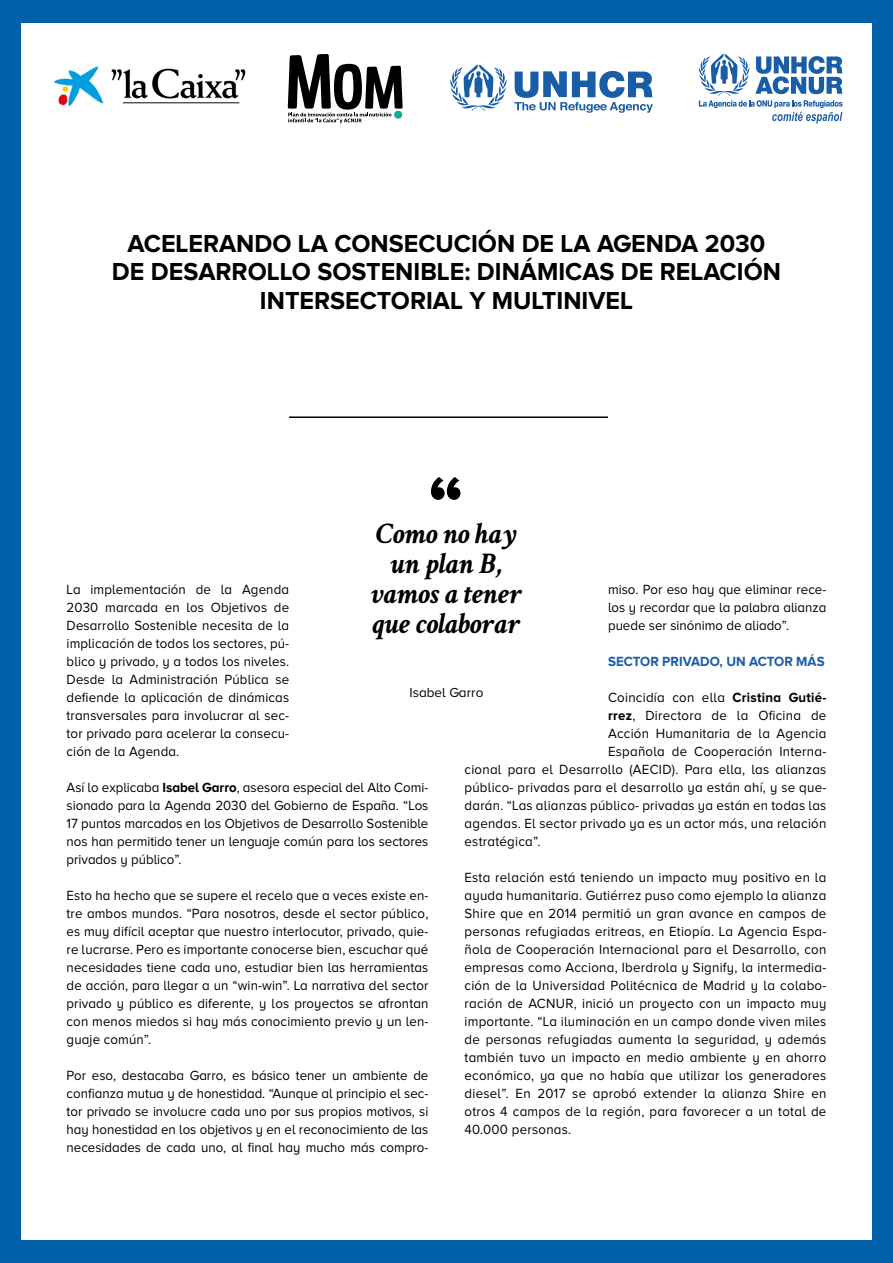
<style>
.page{position:relative;width:893px;height:1263px;background:#0060a8}
.page>*{position:absolute;margin:0;border:0;box-sizing:border-box;transform-origin:0 0}
.t1{font:72px "Proxima Nova A Extrabld";color:#000}
.t2{font:italic 700 30px/30px "Crimson Text";color:#000;text-align:center}
.t3{font:700 25.5px/28.5px "Proxima Nova A";color:#000;text-align:center}
.t4{font:13.8px/18px "Proxima Nova A";letter-spacing:.02em;color:#000;text-align:justify;scale:.96 1}
.t5{font:700 13.8px "Proxima Nova A";color:#195da9;scale:.96 1}
.t6{font:13.5px "Proxima Nova A";color:#000}
.s1{font-weight:700}
</style>
<div class="page">
<div style="left:21px;top:23px;width:851px;height:1216px;background:#fff"></div>
<svg style="left:698px;top:54px;width:145px;height:69px"></svg>
<svg style="left:450px;top:65px;width:57px;height:46px"></svg>
<svg style="left:514px;top:71px;width:139px;height:42px"></svg>
<svg style="left:288px;top:54px;width:115px;height:69px"></svg>
<img style="left:54px;top:66px;width:192px;height:41px">
<hr style="left:289px;top:416px;width:319px;height:2px;background:#000">
<h3 class="t3" style="left:112px;top:228px;width:670px">ACELERANDO LA CONSECUCIÓN DE LA AGENDA 2030<br>DE DESARROLLO SOSTENIBLE: DINÁMICAS DE RELACIÓN<br>INTERSECTORIAL Y MULTINIVEL</h3>
<h1 class="t1" style="left:429px;top:460px;width:36px">“</h1>
<h2 class="t2" style="left:371px;top:518px;width:152px">Como no hay un plan B, vamos a tener que colaborar</h2>
<p class="t4" style="left:67px;top:580px;width:233px">La implementación de la Agenda 2030 marcada en los Objetivos de Desarrollo Sostenible necesita de la implicación de todos los sectores, pú&shy;blico y privado, y a todos los niveles.<br>Desde la Administración Pública se defiende la aplicación de dinámicas transversales para involucrar al sec&shy;tor privado para acelerar la consecu&shy;ción de la Agenda.</p>
<p class="t4" style="left:67px;top:778px;width:378px">Así lo explicaba <span class="s1">Isabel Garro</span>, asesora especial del Alto Comi&shy;sionado para la Agenda 2030 del Gobierno de España. “Los 17 puntos marcados en los Objetivos de Desarrollo Sostenible nos han permitido tener un lenguaje común para los sectores privados y público”.</p>
<p class="t4" style="left:67px;top:886px;width:378px">Esto ha hecho que se supere el recelo que a veces existe en&shy;tre ambos mundos. “Para nosotros, desde el sector público, es muy difícil aceptar que nuestro interlocutor, privado, quie&shy;re lucrarse. Pero es importante conocerse bien, escuchar qué necesidades tiene cada uno, estudiar bien las herramientas de acción, para llegar a un “win-win”. La narrativa del sector privado y público es diferente, y los proyectos se afrontan con menos miedos si hay más conocimiento previo y un len&shy;guaje común”.</p>
<p class="t4" style="left:67px;top:1066px;width:378px">Por eso, destacaba Garro, es básico tener un ambiente de confianza mutua y de honestidad. “Aunque al principio el sec&shy;tor privado se involucre cada uno por sus propios motivos, si hay honestidad en los objetivos y en el reconocimiento de las necesidades de cada uno, al final hay mucho más compro-</p>
<p class="t4" style="left:608px;top:580px;width:229px">miso. Por eso hay que eliminar rece&shy;los y recordar que la palabra alianza puede ser sinónimo de aliado”.</p>
<p class="t5" style="left:608px;top:654px;width:227px">SECTOR PRIVADO, UN ACTOR MÁS</p>
<p class="t4" style="left:608px;top:688px;width:229px">Coincidía con ella <span class="s1">Cristina Gutié-</span></p>
<p class="t4" style="left:608px;top:706px;width:229px"><span class="s1">rrez</span>, Directora de la Oficina de</p>
<p class="t4" style="left:608px;top:724px;width:229px">Acción Humanitaria de la Agencia</p>
<p class="t4" style="left:608px;top:742px;width:229px">Española de Cooperación Interna-</p>
<p class="t4" style="left:465px;top:760px;width:378px">cional para el Desarrollo (AECID). Para ella, las alianzas</p>
<p class="t4" style="left:465px;top:778px;width:378px">público- privadas para el desarrollo ya están ahí, y se que-</p>
<p class="t4" style="left:465px;top:796px;width:378px">darán. “Las alianzas público- privadas ya están en todas las</p>
<p class="t4" style="left:465px;top:814px;width:378px">agendas. El sector privado ya es un actor más, una relación</p>
<p class="t4" style="left:465px;top:832px;width:81px">estratégica”.</p>
<p class="t4" style="left:465px;top:868px;width:378px">Esta relación está teniendo un impacto muy positivo en la ayuda humanitaria. Gutiérrez puso como ejemplo la alianza Shire que en 2014 permitió un gran avance en campos de personas refugiadas eritreas, en Etiopía. La Agencia Espa&shy;ñola de Cooperación Internacional para el Desarrollo, con empresas como Acciona, Iberdrola y Signify, la intermedia&shy;ción de la Universidad Politécnica de Madrid y la colabo&shy;ración de ACNUR, inició un proyecto con un impacto muy importante. “La iluminación en un campo donde viven miles de personas refugiadas aumenta la seguridad, y además también tuvo un impacto en medio ambiente y en ahorro económico, ya que no había que utilizar los generadores diesel”. En 2017 se aprobó extender la alianza Shire en otros 4 campos de la región, para favorecer a un total de 40.000 personas.</p>
<p class="t6" style="left:410px;top:685px;width:75px">Isabel Garro</p>
</div>
